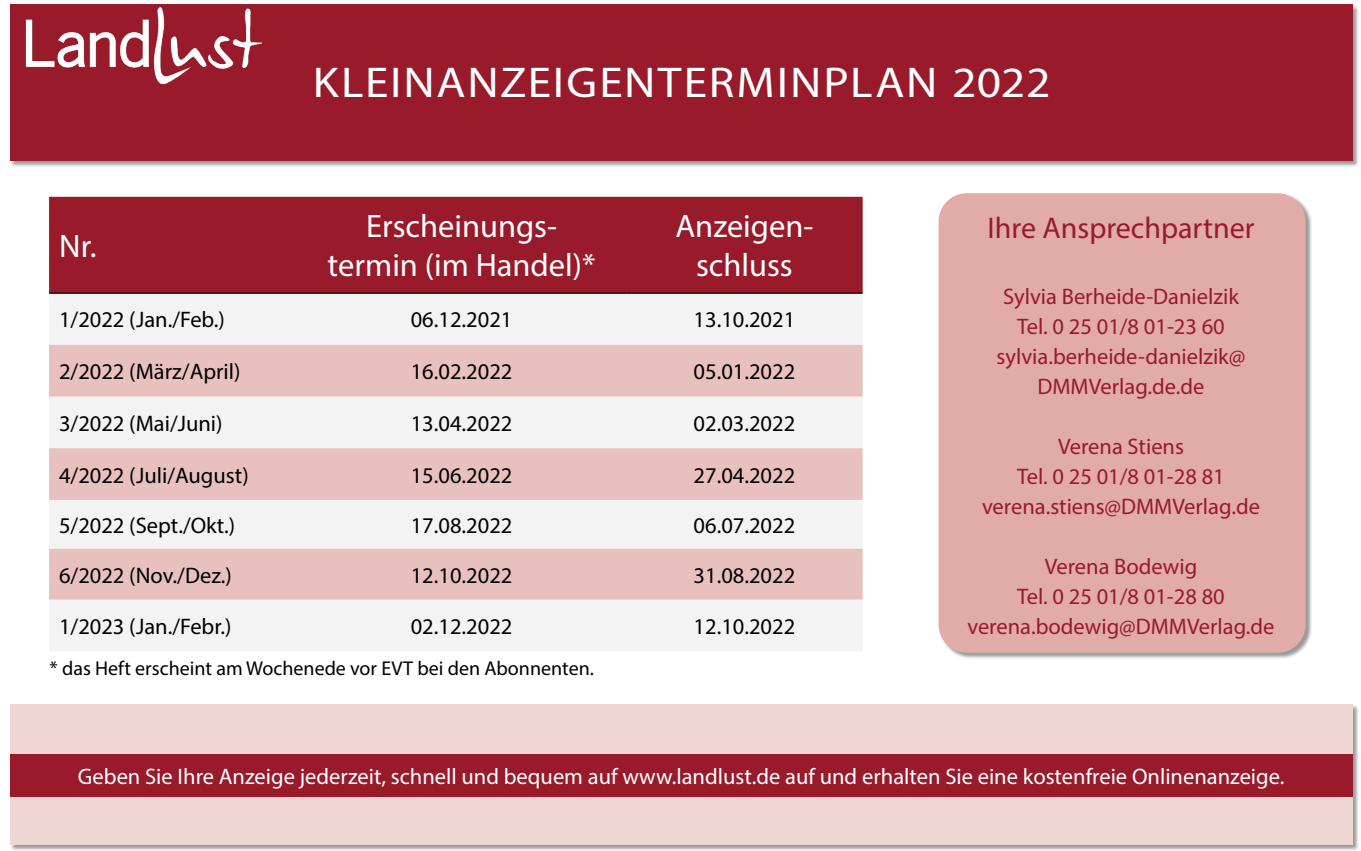
<style>
.page{position:relative;width:1361px;height:851px;background:#fff}
.page>*{position:absolute;margin:0;border:0;box-sizing:border-box;transform-origin:0 0}
.t1{font:43.25px "Myriad Pro";letter-spacing:.035em;color:#fff;scale:1.1 1}
.t2{font:32.5px/39px "Myriad Pro";color:#fff;text-align:center}
.t3{font:30px "Myriad Pro";color:#991a2a}
.t4{font:22.5px "Myriad Pro";color:#000}
.t5{font:22.5px/30px "Myriad Pro";color:#991a2a;text-align:center}
.t6{font:22.5px "Myriad Pro";color:#fff}
.t7{font:20px "Myriad Pro";color:#000}
</style>
<div class="page">
<div style="left:10px;top:5px;width:1349px;height:162px;background:#000;opacity:.4"></div>
<div style="left:10px;top:5px;width:1342px;height:156px;background:#991a2a"></div>
<div style="left:938px;top:194px;width:374px;height:465px;background:#000;opacity:.4"></div>
<div style="left:938px;top:193px;width:367px;height:459px;background:#e1aba8;border-radius:28px"></div>
<div style="left:49px;top:197px;width:813px;height:95px;background:#991a2a"></div>
<div style="left:49px;top:294px;width:813px;height:357px;background:#f3f3f3"></div>
<svg style="left:49px;top:345px;width:813px;height:254px;fill:#e8c1be"></svg>
<hr style="left:49px;top:292px;width:248px;height:2px;background:#000">
<hr style="left:297px;top:292px;width:329px;height:2px;background:#000">
<hr style="left:626px;top:292px;width:236px;height:2px;background:#000">
<div style="left:10px;top:704px;width:1349px;height:146px;background:#000;opacity:.4"></div>
<div style="left:10px;top:704px;width:1342px;height:140px;background:#f0d6d3"></div>
<img style="left:25px;top:7px;width:236px;height:76px">
<div style="left:10px;top:754px;width:1342px;height:42px;background:#991a2a"></div>
<h2 class="t2" style="left:59px;top:226px;width:39px">Nr.</h2>
<h1 class="t1" style="left:313px;top:56px;width:672px">KLEINANZEIGENTERMINPLAN 2022</h1>
<h2 class="t2" style="left:328px;top:206px;width:269px">Erscheinungs&shy;termin (im Handel)*</h2>
<h2 class="t2" style="left:675px;top:206px;width:139px">Anzeigen&shy;schluss</h2>
<h3 class="t3" style="left:987px;top:209px;width:268px">Ihre Ansprechpartner</h3>
<p class="t4" style="left:59px;top:306px;width:167px">1/2022 (Jan./Feb.)</p>
<p class="t4" style="left:411px;top:306px;width:103px">06.12.2021</p>
<p class="t4" style="left:693px;top:306px;width:103px">13.10.2021</p>
<p class="t4" style="left:59px;top:357px;width:183px">2/2022 (März/April)</p>
<p class="t4" style="left:411px;top:357px;width:103px">16.02.2022</p>
<p class="t4" style="left:693px;top:357px;width:103px">05.01.2022</p>
<p class="t4" style="left:59px;top:409px;width:165px">3/2022 (Mai/Juni)</p>
<p class="t4" style="left:411px;top:409px;width:103px">13.04.2022</p>
<p class="t4" style="left:693px;top:409px;width:103px">02.03.2022</p>
<p class="t4" style="left:59px;top:461px;width:191px">4/2022 (Juli/August)</p>
<p class="t4" style="left:411px;top:461px;width:103px">15.06.2022</p>
<p class="t4" style="left:693px;top:461px;width:103px">27.04.2022</p>
<p class="t4" style="left:59px;top:511px;width:178px">5/2022 (Sept./Okt.)</p>
<p class="t4" style="left:411px;top:511px;width:103px">17.08.2022</p>
<p class="t4" style="left:693px;top:511px;width:103px">06.07.2022</p>
<p class="t4" style="left:59px;top:561px;width:174px">6/2022 (Nov./Dez.)</p>
<p class="t4" style="left:411px;top:561px;width:103px">12.10.2022</p>
<p class="t4" style="left:693px;top:561px;width:103px">31.08.2022</p>
<p class="t4" style="left:59px;top:612px;width:174px">1/2023 (Jan./Febr.)</p>
<p class="t4" style="left:411px;top:612px;width:103px">02.12.2022</p>
<p class="t4" style="left:693px;top:612px;width:103px">12.10.2022</p>
<p class="t7" style="left:50px;top:656px;width:546px">* das Heft erscheint am Wochenede vor EVT bei den Abonnenten.</p>
<p class="t5" style="left:996px;top:281px;width:250px">Sylvia Berheide-Danielzik<br>Tel. 0 25 01/8 01-23 60 sylvia.berheide-danielzik@<br>DMMVerlag.de.de</p>
<p class="t5" style="left:982px;top:431px;width:279px">Verena Stiens<br>Tel. 0 25 01/8 01-28 81 verena.stiens@DMMVerlag.de</p>
<p class="t5" style="left:967px;top:551px;width:309px">Verena Bodewig<br>Tel. 0 25 01/8 01-28 80 verena.bodewig@DMMVerlag.de</p>
<p class="t6" style="left:78px;top:762px;width:1208px">Geben Sie Ihre Anzeige jederzeit, schnell und bequem auf www.landlust.de auf und erhalten Sie eine kostenfreie Onlinenanzeige.</p>
</div>
